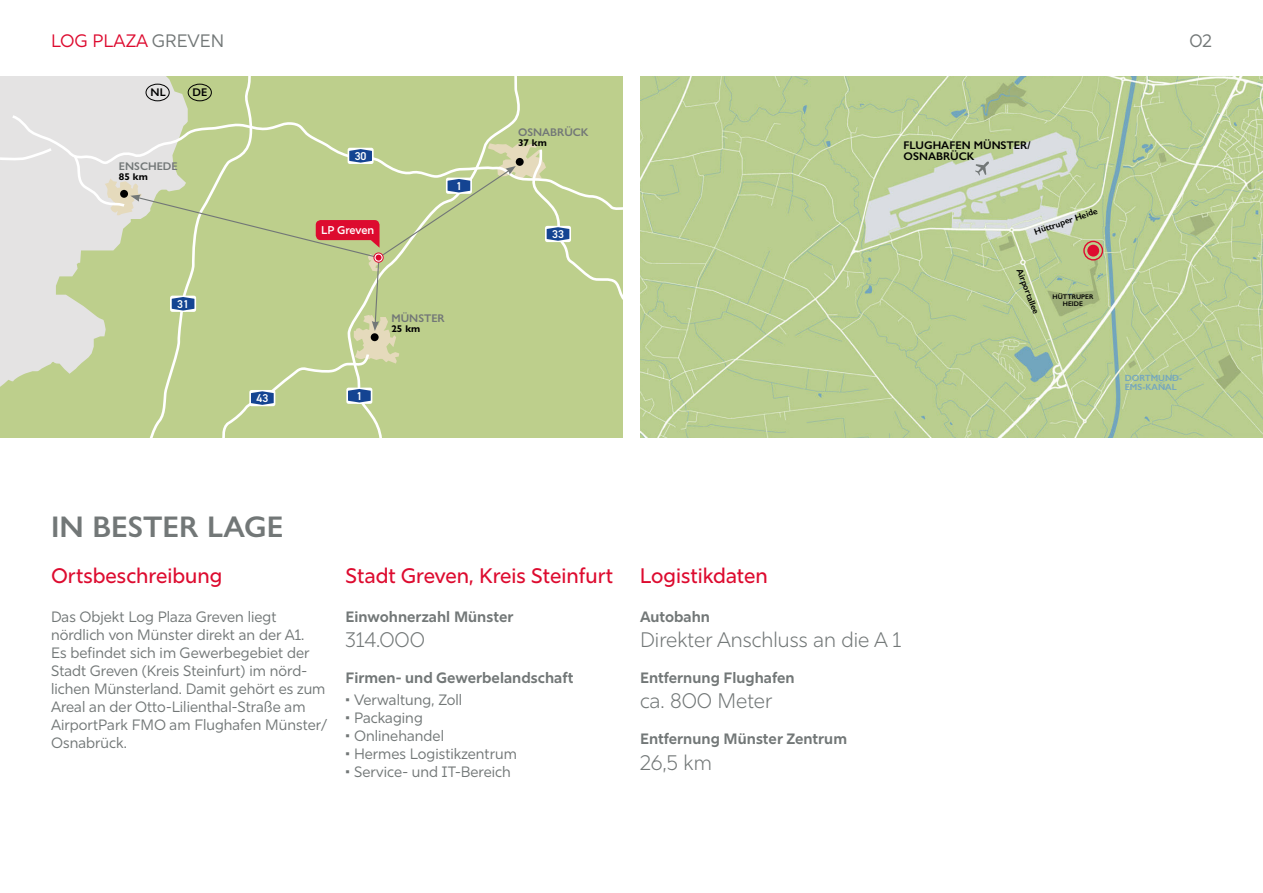
<style>
.page{position:relative;width:1263px;height:893px;background:#fff}
.page>*{position:absolute;margin:0;border:0;box-sizing:border-box;transform-origin:0 0}
.t1{font:600 30px "Gill Sans Nova";color:#727777}
.t2{font:500 21px "Rig Sans";color:#dd0b2f}
.t3{font:300 21px "Rig Sans";color:#727777}
.t4{font:18px "Rig Sans";color:#dd0b2f}
.t5{font:18px "Rig Sans";color:#727777}
.t6{font:15px/18px "Rig Sans";color:#727777}
.t7{font:700 15px "Rig Sans";color:#727777}
.t8{font:600 11.4px "DIN2014";color:#fff}
.t9{font:600 11.25px/11.2px "Gill Sans";color:#000}
.t10{font:600 11.25px "Gill Sans Nova";color:#727777}
.t11{font:600 11.25px "Rig Sans";letter-spacing:-.01em;color:#fff}
.t12{font:600 11.25px "Gill Sans Nova";color:#000}
.t13{font:700 9.75px "Gill Sans Nova";color:#000}
.t14{font:600 9px "Gill Sans";color:#000}
.t15{font:600 9px/9px "Gill Sans";color:#73a6bf}
.t16{font:600 6.75px/6.8px "Gill Sans";color:#000;text-align:center}
.s1{color:#727777}
</style>
<div class="page">
<svg style="left:0;top:77px;width:72px;height:319px;background:#dfe0d8"></svg>
<div style="left:10px;top:113px;width:62px;height:98px;background:#e4e3e3"></div>
<svg style="left:0;top:146px;width:55px;height:15px"></svg>
<img style="left:640px;top:77px;width:623px;height:361px">
<svg style="left:1083px;top:241px;width:20px;height:20px"></svg>
<div style="left:1087px;top:245px;width:12px;height:12px;background:#dd0b2f;border-radius:50%"></div>
<svg style="left:72px;top:77px;width:551px;height:361px;background:#c0cf95"></svg>
<svg style="left:975px;top:162px;width:14px;height:13px"></svg>
<p class="t4" style="left:51px;top:32px;width:175px">LOG PLAZA <span class="s1">GREVEN</span></p>
<p class="t5" style="left:1189px;top:32px;width:24px">02</p>
<p class="t12" style="left:151px;top:86px;width:17px">NL</p>
<p class="t12" style="left:193px;top:86px;width:16px">DE</p>
<p class="t10" style="left:119px;top:160px;width:60px">ENSCHEDE</p>
<p class="t13" style="left:119px;top:171px;width:30px">85 km</p>
<p class="t8" style="left:177px;top:297px;width:13px">31</p>
<p class="t8" style="left:355px;top:149px;width:13px">30</p>
<p class="t11" style="left:321px;top:224px;width:55px">LP Greven</p>
<p class="t8" style="left:456px;top:179px;width:7px">1</p>
<p class="t8" style="left:256px;top:391px;width:13px">43</p>
<p class="t8" style="left:356px;top:389px;width:7px">1</p>
<p class="t10" style="left:391px;top:312px;width:55px">MÜNSTER</p>
<p class="t13" style="left:391px;top:323px;width:30px">25 km</p>
<p class="t10" style="left:518px;top:126px;width:72px">OSNABRÜCK</p>
<p class="t13" style="left:518px;top:137px;width:30px">37 km</p>
<p class="t8" style="left:552px;top:227px;width:13px">33</p>
<p class="t9" style="left:904px;top:140px;width:128px">FLUGHAFEN MÜNSTER/<br>OSNABRÜCK</p>
<p class="t14" style="left:1033px;top:227px;width:68px;rotate:-19deg">Hüttruper Heide</p>
<p class="t14" style="left:1024px;top:267px;width:49px;rotate:69deg">Airportallee</p>
<p class="t16" style="left:1052px;top:294px;width:42px">HÜTTRUPER<br>HEIDE</p>
<p class="t15" style="left:1125px;top:373px;width:59px">DORTMUND-<br>EMS-KANAL</p>
<h1 class="t1" style="left:51px;top:511px;width:234px">IN BESTER LAGE</h1>
<h2 class="t2" style="left:51px;top:567px;width:173px">Ortsbeschreibung</h2>
<h2 class="t2" style="left:345px;top:567px;width:269px">Stadt Greven, Kreis Steinfurt</h2>
<h2 class="t2" style="left:640px;top:567px;width:129px">Logistikdaten</h2>
<p class="t6" style="left:51px;top:609px;width:278px">Das Objekt Log Plaza Greven liegt nördlich von Münster direkt an der A1.<br>Es befindet sich im Gewerbegebiet der Stadt Greven (Kreis Steinfurt) im nörd&shy;lichen Münsterland. Damit gehört es zum Areal an der Otto-Lilienthal-Straße am AirportPark FMO am Flughafen Münster/ Osnabrück.</p>
<p class="t7" style="left:345px;top:608px;width:169px">Einwohnerzahl Münster</p>
<p class="t7" style="left:640px;top:608px;width:72px">Autobahn</p>
<h2 class="t3" style="left:640px;top:630px;width:263px">Direkter Anschluss an die A 1</h2>
<p class="t7" style="left:640px;top:670px;width:156px">Entfernung Flughafen</p>
<h2 class="t3" style="left:640px;top:691px;width:134px">ca. 800 Meter</h2>
<p class="t7" style="left:640px;top:731px;width:209px">Entfernung Münster Zentrum</p>
<h2 class="t3" style="left:640px;top:753px;width:73px">26,5 km</h2>
<h2 class="t3" style="left:345px;top:630px;width:81px">314.000</h2>
<p class="t7" style="left:345px;top:670px;width:229px">Firmen- und Gewerbelandschaft</p>
<p class="t6" style="left:345px;top:692px;width:118px">• Verwaltung, Zoll</p>
<p class="t6" style="left:345px;top:710px;width:79px">• Packaging</p>
<p class="t6" style="left:345px;top:728px;width:100px">• Onlinehandel</p>
<p class="t6" style="left:345px;top:746px;width:173px">• Hermes Logistikzentrum</p>
<p class="t6" style="left:345px;top:764px;width:167px">• Service- und IT-Bereich</p>
</div>
